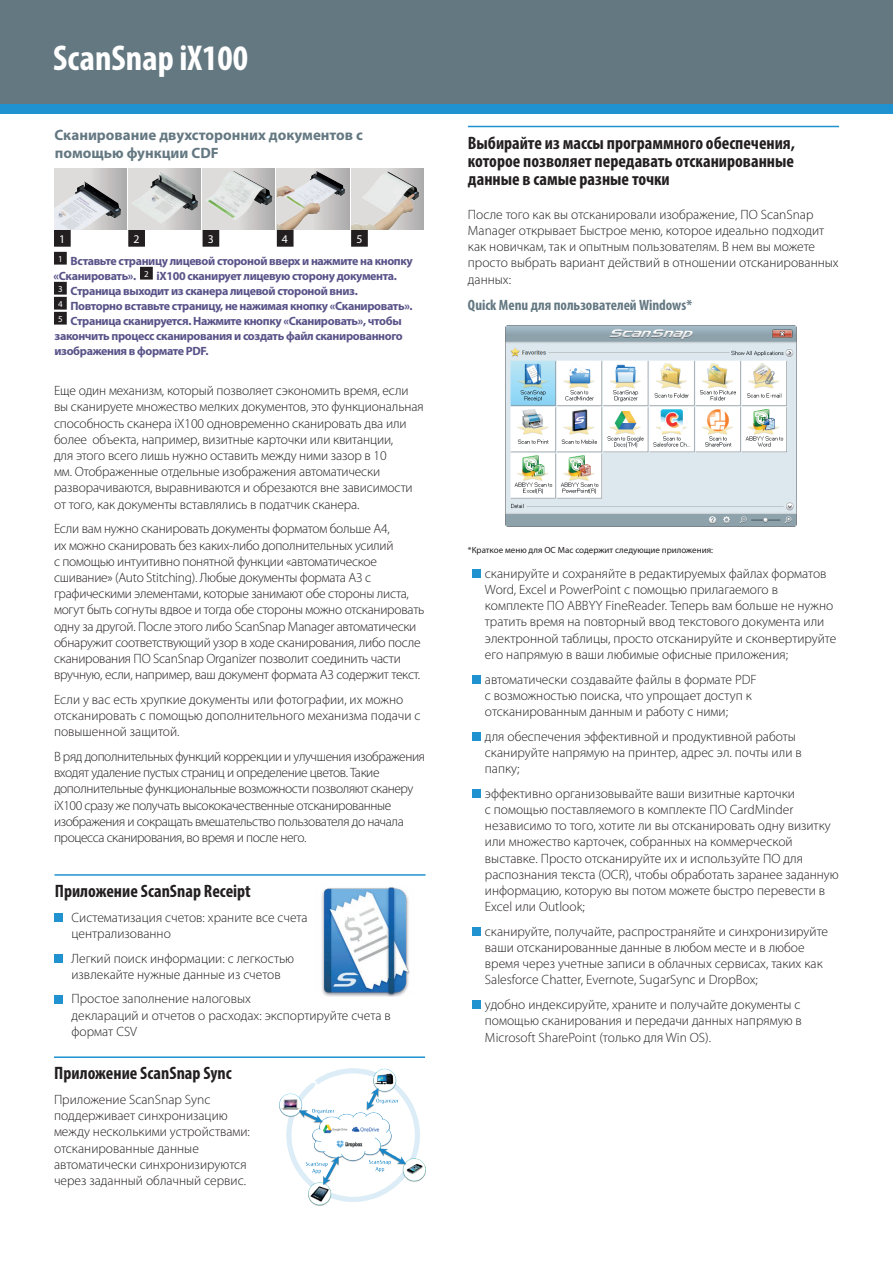
<style>
.page{position:relative;width:893px;height:1263px;background:#fff}
.page>*{position:absolute;margin:0;border:0;box-sizing:border-box;transform-origin:0 0}
.t1{font:700 condensed 36px "Myriad Pro";color:#fff}
.t2{font:700 condensed 18px/18px "Myriad Pro";color:#231f20;text-align:justify}
.t3{font:700 15px/18px "Myriad Pro";color:#647882}
.t4{font:700 condensed 15px "Myriad Pro";color:#647882}
.t5{font:300 13.5px/16.2px "Myriad Pro";letter-spacing:-.005em;color:#231f20}
.t6{font:300 13.5px/16.2px "Myriad Pro";letter-spacing:-.03em;color:#231f20}
.t7{font:700 12px "Myriad Pro";letter-spacing:-.03em;color:#585388}
.t8{font:11.85px "Myriad Pro";color:#fff}
.t9{font:9px "Myriad Pro";color:#231f20}
</style>
<div class="page">
<div style="left:0;top:0;width:893px;height:113px;background:#1f92cf"></div>
<div style="left:0;top:0;width:893px;height:104px;background:#647882"></div>
<hr style="left:468px;top:126px;width:371px;height:1px;background:#1f92cf">
<div style="left:472px;top:569px;width:9px;height:9px;background:#1f92cf"></div>
<div style="left:472px;top:675px;width:9px;height:8px;background:#1f92cf"></div>
<div style="left:472px;top:732px;width:9px;height:9px;background:#1f92cf"></div>
<div style="left:472px;top:789px;width:9px;height:9px;background:#1f92cf"></div>
<div style="left:472px;top:927px;width:9px;height:9px;background:#1f92cf"></div>
<div style="left:472px;top:1001px;width:9px;height:8px;background:#1f92cf"></div>
<div style="left:55px;top:253px;width:11px;height:11px;background:#231f20"></div>
<div style="left:54px;top:252px;width:13px;height:13px;border:2px solid #231f20"></div>
<div style="left:141px;top:268px;width:11px;height:11px;background:#231f20"></div>
<div style="left:140px;top:267px;width:13px;height:13px;border:2px solid #231f20"></div>
<div style="left:55px;top:283px;width:11px;height:11px;background:#231f20"></div>
<div style="left:54px;top:282px;width:13px;height:13px;border:2px solid #231f20"></div>
<div style="left:55px;top:298px;width:11px;height:11px;background:#231f20"></div>
<div style="left:54px;top:297px;width:13px;height:13px;border:2px solid #231f20"></div>
<div style="left:55px;top:313px;width:11px;height:11px;background:#231f20"></div>
<div style="left:54px;top:312px;width:13px;height:13px;border:2px solid #231f20"></div>
<div style="left:55px;top:231px;width:15px;height:15px;background:#231f20"></div>
<div style="left:54px;top:230px;width:17px;height:17px;border:2px solid #231f20"></div>
<div style="left:54px;top:169px;width:72px;height:61px;background:linear-gradient(to right,#ebe9e8,#b8b6b6)"></div>
<img style="left:54px;top:181px;width:67px;height:49px">
<div style="left:129px;top:231px;width:15px;height:15px;background:#231f20"></div>
<div style="left:128px;top:230px;width:17px;height:17px;border:2px solid #231f20"></div>
<div style="left:128px;top:169px;width:73px;height:61px;background:linear-gradient(to right,#ebe9e8,#b8b6b5)"></div>
<img style="left:131px;top:171px;width:67px;height:53px">
<div style="left:204px;top:231px;width:14px;height:15px;background:#231f20"></div>
<div style="left:203px;top:230px;width:16px;height:17px;border:2px solid #231f20"></div>
<div style="left:203px;top:169px;width:72px;height:61px;background:linear-gradient(to right,#ebe9e8,#b8b6b6)"></div>
<img style="left:205px;top:171px;width:68px;height:49px">
<div style="left:278px;top:231px;width:15px;height:15px;background:#231f20"></div>
<div style="left:277px;top:230px;width:17px;height:17px;border:2px solid #231f20"></div>
<svg style="left:277px;top:169px;width:72px;height:61px;background:#adadad"></svg>
<img style="left:277px;top:171px;width:43px;height:59px">
<div style="left:352px;top:231px;width:15px;height:15px;background:#231f20"></div>
<div style="left:351px;top:230px;width:17px;height:17px;border:2px solid #231f20"></div>
<svg style="left:351px;top:169px;width:72px;height:61px"></svg>
<img style="left:351px;top:171px;width:56px;height:59px">
<hr style="left:54px;top:874px;width:372px;height:2px;background:#1f92cf">
<div style="left:54px;top:913px;width:9px;height:9px;background:#1f92cf"></div>
<div style="left:54px;top:954px;width:9px;height:8px;background:#1f92cf"></div>
<div style="left:54px;top:995px;width:9px;height:8px;background:#1f92cf"></div>
<img style="left:322px;top:887px;width:88px;height:109px">
<hr style="left:54px;top:1056px;width:371px;height:2px;background:#1f92cf">
<img style="left:279px;top:1069px;width:147px;height:137px">
<img style="left:505px;top:325px;width:292px;height:202px">
<h1 class="t1" style="left:53px;top:36px;width:197px">ScanSnap iX100</h1>
<p class="t3" style="left:54px;top:125px;width:310px">Сканирование двухсторонних документов с помощью функции CDF</p>
<p class="t8" style="left:59px;top:231px;width:8px">1</p>
<p class="t8" style="left:134px;top:231px;width:8px">2</p>
<p class="t8" style="left:208px;top:231px;width:8px">3</p>
<p class="t8" style="left:282px;top:231px;width:8px">4</p>
<p class="t8" style="left:357px;top:231px;width:8px">5</p>
<p class="t7" style="left:58px;top:253px;width:356px"><sup>1</sup> Вставьте страницу лицевой стороной вверх и нажмите на кнопку</p>
<p class="t7" style="left:54px;top:268px;width:345px">«Сканировать». <sup>2</sup> iX100 сканирует лицевую сторону документа.</p>
<p class="t7" style="left:58px;top:283px;width:301px"><sup>3</sup> Страница выходит из сканера лицевой стороной вниз.</p>
<p class="t7" style="left:58px;top:298px;width:356px"><sup>4</sup> Повторно вставьте страницу, не нажимая кнопку «Сканировать».</p>
<p class="t7" style="left:58px;top:313px;width:345px"><sup>5</sup> Страница сканируется. Нажмите кнопку «Сканировать», чтобы</p>
<p class="t7" style="left:54px;top:328px;width:350px">закончить процесс сканирования и создать файл сканированного</p>
<p class="t7" style="left:54px;top:343px;width:156px">изображения в формате PDF.</p>
<p class="t5" style="left:54px;top:382px;width:371px">Еще один механизм, который позволяет сэкономить время, если вы сканируете множество мелких документов, это функциональная способность сканера iX100 одновременно сканировать два или более объекта, например, визитные карточки или квитанции,<br>для этого всего лишь нужно оставить между ними зазор в 10<br>мм. Отображенные отдельные изображения автоматически разворачиваются, выравниваются и обрезаются вне зависимости от того, как документы вставлялись в податчик сканера.</p>
<p class="t5" style="left:54px;top:521px;width:372px">Если вам нужно сканировать документы форматом больше А4,<br>их можно сканировать без каких-либо дополнительных усилий<br>с помощью интуитивно понятной функции «автоматическое сшивание» (Auto Stitching). Любые документы формата А3 с графическими элементами, которые занимают обе стороны листа, могут быть согнуты вдвое и тогда обе стороны можно отсканировать одну за другой. После этого либо ScanSnap Manager автоматически обнаружит соответствующий узор в ходе сканирования, либо после сканирования ПО ScanSnap Organizer позволит соединить части вручную, если, например, ваш документ формата А3 содержит текст.</p>
<p class="t5" style="left:54px;top:691px;width:368px">Если у вас есть хрупкие документы или фотографии, их можно отсканировать с помощью дополнительного механизма подачи с повышенной защитой.</p>
<p class="t6" style="left:54px;top:748px;width:373px">В ряд дополнительных функций коррекции и улучшения изображения входят удаление пустых страниц и определение цветов. Такие дополнительные функциональные возможности позволяют сканеру iX100 сразу же получать высококачественные отсканированные изображения и сокращать вмешательство пользователя до начала процесса сканирования, во время и после него.</p>
<h2 class="t2" style="left:55px;top:881px;width:198px">Приложение ScanSnap Receipt</h2>
<p class="t5" style="left:72px;top:909px;width:238px">Систематизация счетов: храните все счета централизованно</p>
<p class="t5" style="left:72px;top:950px;width:224px">Легкий поиск информации: с легкостью извлекайте нужные данные из счетов</p>
<p class="t5" style="left:72px;top:991px;width:321px">Простое заполнение налоговых<br>деклараций и отчетов о расходах: экспортируйте счета в формат CSV</p>
<h2 class="t2" style="left:54px;top:1064px;width:179px">Приложение ScanSnap Sync</h2>
<p class="t5" style="left:54px;top:1091px;width:197px">Приложение ScanSnap Sync поддерживает синхронизацию между несколькими устройствами: отсканированные данные автоматически синхронизируются через заданный облачный сервис.</p>
<h2 class="t2" style="left:468px;top:133px;width:329px">Выбирайте из массы программного обеспечения, которое позволяет передавать отсканированные данные в самые разные точки</h2>
<p class="t5" style="left:468px;top:206px;width:372px">После того как вы отсканировали изображение, ПО ScanSnap Manager открывает Быстрое меню, которое идеально подходит как новичкам, так и опытным пользователям. В нем вы можете просто выбрать вариант действий в отношении отсканированных данных:</p>
<p class="t4" style="left:468px;top:296px;width:226px">Quick Menu для пользователей Windows*</p>
<p class="t9" style="left:468px;top:544px;width:247px">*Краткое меню для ОС Mac содержит следующие приложения:</p>
<p class="t5" style="left:485px;top:565px;width:353px">сканируйте и сохраняйте в редактируемых файлах форматов Word, Excel и PowerPoint с помощью прилагаемого в комплекте ПО ABBYY FineReader. Теперь вам больше не нужно тратить время на повторный ввод текстового документа или электронной таблицы, просто отсканируйте и сконвертируйте его напрямую в ваши любимые офисные приложения;</p>
<p class="t5" style="left:485px;top:671px;width:273px">автоматически создавайте файлы в формате PDF с возможностью поиска, что упрощает доступ к отсканированным данным и работу с ними;</p>
<p class="t5" style="left:485px;top:728px;width:318px">для обеспечения эффективной и продуктивной работы сканируйте напрямую на принтер, адрес эл. почты или в папку;</p>
<p class="t5" style="left:485px;top:785px;width:355px">эффективно организовывайте ваши визитные карточки<br>с помощью поставляемого в комплекте ПО CardMinder независимо то того, хотите ли вы отсканировать одну визитку или множество карточек, собранных на коммерческой выставке. Просто отсканируйте их и используйте ПО для распознания текста (OCR), чтобы обработать заранее заданную информацию, которую вы потом можете быстро перевести в Excel или Outlook;</p>
<p class="t5" style="left:485px;top:923px;width:345px">сканируйте, получайте, распространяйте и синхронизируйте ваши отсканированные данные в любом месте и в любое время через учетные записи в облачных сервисах, таких как Salesforce Chatter, Evernote, SugarSync и DropBox;</p>
<p class="t5" style="left:485px;top:996px;width:318px;text-align:justify">удобно индексируйте, храните и получайте документы с помощью сканирования и передачи данных напрямую в Microsoft SharePoint (только для Win OS).</p>
</div>
